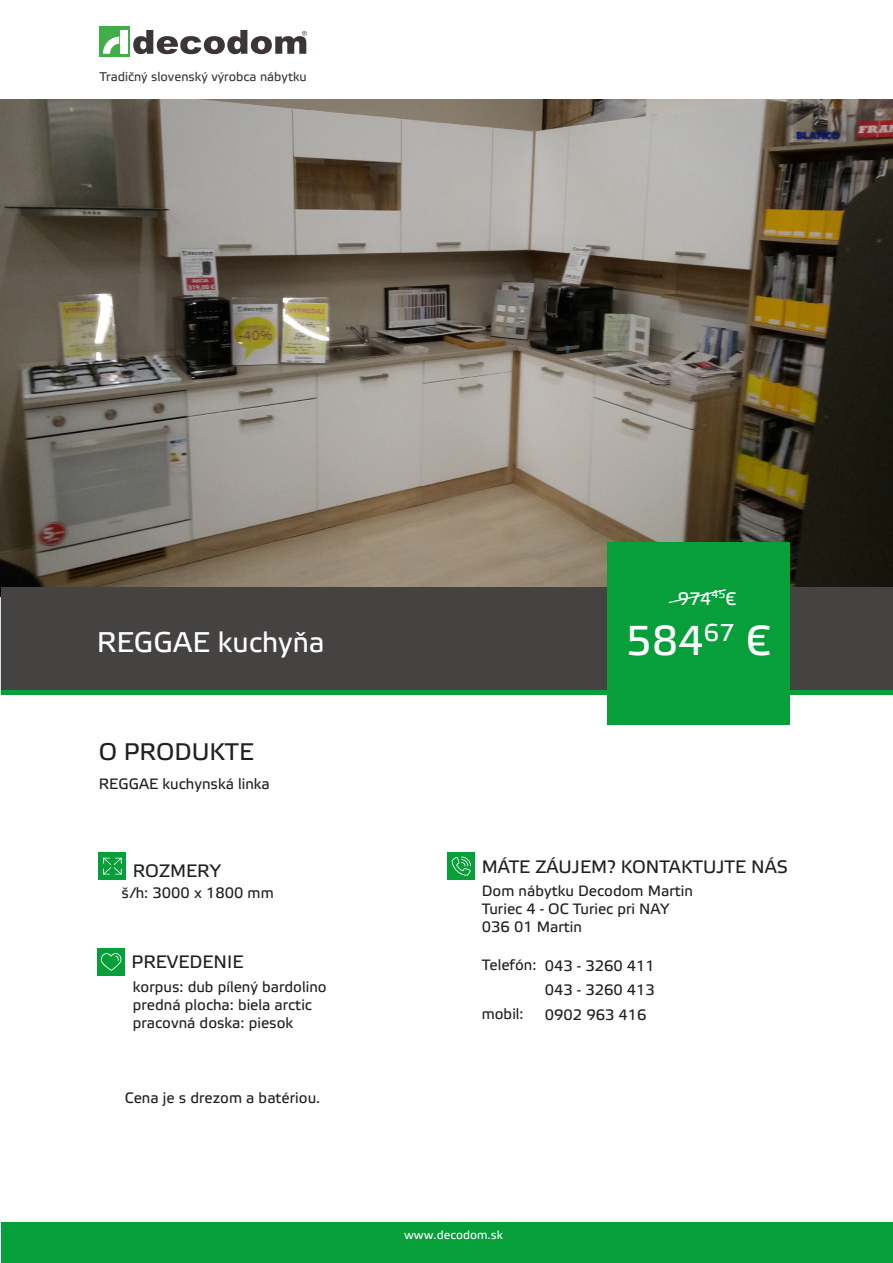
<style>
.page{position:relative;width:893px;height:1263px;background:#fff}
.page>*{position:absolute;margin:0;border:0;box-sizing:border-box;transform-origin:0 0}
.t1{font:41.7px "Etelka Text Pro";color:#fff}
.t2{font:28.5px "Etelka Text Pro";color:#fff}
.t3{font:24px "Etelka Text Pro";color:#231f20}
.t4{font:18px "Etelka Text Pro";color:#231f20}
.t5{font:18px "Etelka Text Pro";color:#fff}
.t6{font:15px "Etelka Text Pro";color:#231f20}
.t7{font:12.6px "Etelka Text Pro";color:#3b3635}
.t8{font:12px "Etelka Text Pro";color:#fff}
</style>
<div class="page">
<img style="left:0;top:99px;width:893px;height:498px">
<div style="left:1px;top:588px;width:892px;height:107px;background:#454242"></div>
<hr style="left:1px;top:691px;width:892px;height:4px;background:#079f39">
<div style="left:607px;top:542px;width:183px;height:183px;background:#079f39"></div>
<svg style="left:668px;top:589px;width:58px;height:15px"></svg>
<div style="left:98px;top:948px;width:27px;height:27px;background:#079f39"></div>
<svg style="left:101px;top:953px;width:20px;height:18px"></svg>
<div style="left:99px;top:852px;width:27px;height:28px;background:#079f39"></div>
<svg style="left:103px;top:858px;width:19px;height:16px"></svg>
<div style="left:100px;top:27px;width:30px;height:30px;background:#40ae49"></div>
<svg style="left:133px;top:30px;width:174px;height:24px"></svg>
<div style="left:120px;top:30px;width:7px;height:24px;background:#fff"></div>
<svg style="left:103px;top:37px;width:16px;height:17px"></svg>
<div style="left:1px;top:1222px;width:892px;height:41px;background:#079f39"></div>
<div style="left:448px;top:852px;width:27px;height:28px;background:#079f39"></div>
<svg style="left:452px;top:856px;width:19px;height:20px"></svg>
<p class="t7" style="left:100px;top:69px;width:209px">Tradičný slovenský výrobca nábytku</p>
<p class="t5" style="left:678px;top:589px;width:60px">974<sup>45</sup>€</p>
<p class="t2" style="left:97px;top:626px;width:229px">REGGAE kuchyňa</p>
<p class="t1" style="left:626px;top:618px;width:146px">584<sup>67</sup> €</p>
<p class="t3" style="left:99px;top:738px;width:156px">O PRODUKTE</p>
<p class="t6" style="left:99px;top:776px;width:173px">REGGAE kuchynská linka</p>
<p class="t4" style="left:133px;top:861px;width:90px">ROZMERY</p>
<p class="t6" style="left:122px;top:885px;width:154px">š/h: 3000 x 1800 mm</p>
<p class="t4" style="left:132px;top:952px;width:113px">PREVEDENIE</p>
<p class="t6" style="left:133px;top:979px;width:195px">korpus: dub pílený bardolino</p>
<p class="t6" style="left:133px;top:997px;width:181px">predná plocha: biela arctic</p>
<p class="t6" style="left:133px;top:1015px;width:162px">pracovná doska: piesok</p>
<p class="t6" style="left:125px;top:1089px;width:197px">Cena je s drezom a batériou.</p>
<p class="t4" style="left:482px;top:857px;width:308px">MÁTE ZÁUJEM? KONTAKTUJTE NÁS</p>
<p class="t6" style="left:482px;top:883px;width:213px">Dom nábytku Decodom Martin</p>
<p class="t6" style="left:482px;top:901px;width:189px">Turiec 4 - OC Turiec pri NAY</p>
<p class="t6" style="left:482px;top:919px;width:102px">036 01 Martin</p>
<p class="t6" style="left:482px;top:957px;width:56px">Telefón:</p>
<p class="t6" style="left:482px;top:1006px;width:43px">mobil:</p>
<p class="t6" style="left:545px;top:958px;width:112px">043 - 3260 411</p>
<p class="t6" style="left:545px;top:982px;width:112px">043 - 3260 413</p>
<p class="t6" style="left:545px;top:1007px;width:103px">0902 963 416</p>
<p class="t8" style="left:404px;top:1228px;width:100px">www.decodom.sk</p>
</div>
